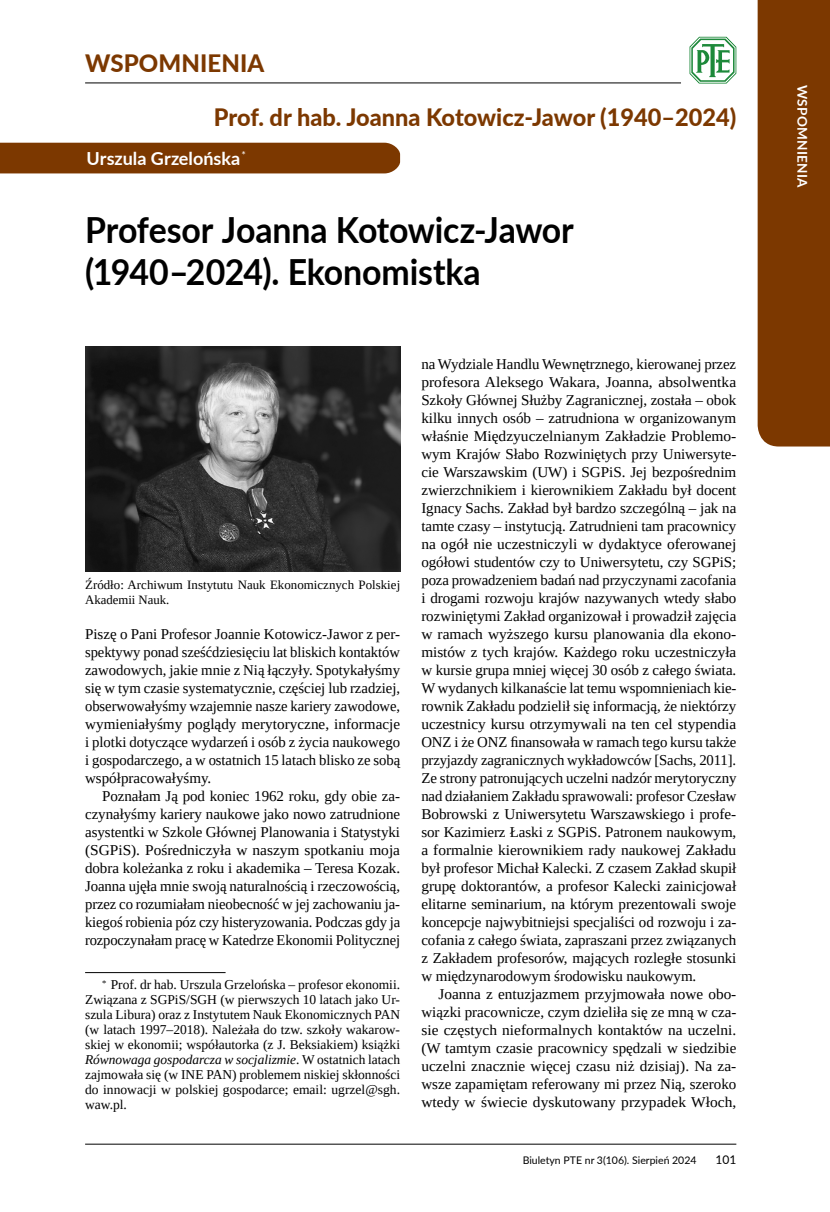
<style>
.page{position:relative;width:830px;height:1212px;background:#fff}
.page>*{position:absolute;margin:0;border:0;box-sizing:border-box;transform-origin:0 0}
.t1{font:700 36px/42px "Lato";letter-spacing:-.01em;color:#000;scale:.94 1}
.t2{font:800 24px "Lato";color:#7c3800}
.t3{font:700 18px "Lato";color:#fff}
.t4{font:15px/18px "Liberation Serif";letter-spacing:-.005em;color:#000;text-align:justify}
.t5{font:13.5px/15px "Liberation Serif";color:#000;text-align:justify}
.t6{font:700 13.5px "Lato";letter-spacing:.02em;color:#fff}
.t7{font:12.75px/15px "Liberation Serif";color:#000}
.t8{font:12px "Lato";color:#000}
.t9{font:10.5px "Lato";color:#000}
.s1{font-style:italic}
</style>
<div class="page">
<hr style="left:85px;top:1144px;width:651px;height:1px;background:#000">
<hr style="left:85px;top:83px;width:595px;height:1px;background:#000">
<svg style="left:689px;top:37px;width:47px;height:47px"></svg>
<svg style="left:757px;top:0;width:72px;height:446px;background:#854612"></svg>
<div style="left:0;top:143px;width:400px;height:30px;background:#7c3800"></div>
<img style="left:85px;top:347px;width:315px;height:225px">
<hr style="left:85px;top:972px;width:140px;height:1px;background:#000">
<h2 class="t2" style="left:85px;top:46px;width:181px">WSPOMNIENIA</h2>
<h2 class="t2" style="left:214px;top:100px;width:523px">Prof. dr hab. Joanna Kotowicz-Jawor (1940–2024)</h2>
<p class="t3" style="left:87px;top:145px;width:161px">Urszula Grzelońska <sup>*</sup></p>
<h1 class="t1" style="left:85px;top:207px;width:521px">Profesor Joanna Kotowicz‑Jawor (1940–2024). Ekonomistka</h1>
<p class="t7" style="left:85px;top:577px;width:316px">Źródło: Archiwum Instytutu Nauk Ekonomicznych Polskiej<br>Akademii Nauk.</p>
<p class="t4" style="left:85px;top:625px;width:316px">Piszę o Pani Profesor Joannie Kotowicz‑Jawor z per‑ spektywy ponad sześćdziesięciu lat bliskich kontaktów zawodowych, jakie mnie z Nią łączyły. Spotykałyśmy się w tym czasie systematycznie, częściej lub rzadziej, obserwowałyśmy wzajemnie nasze kariery zawodowe, wymieniałyśmy poglądy merytoryczne, informacje i plotki dotyczące wydarzeń i osób z życia naukowego i gospodarczego, a w ostatnich 15 latach blisko ze sobą współpracowałyśmy.</p>
<p class="t4" style="left:85px;top:787px;width:316px;text-indent:17px">Poznałam Ją pod koniec 1962 roku, gdy obie za‑ czynałyśmy kariery naukowe jako nowo zatrudnione asystentki w Szkole Głównej Planowania i Statystyki (SGPiS). Pośredniczyła w naszym spotkaniu moja dobra koleżanka z roku i akademika – Teresa Kozak.<br>Joanna ujęła mnie swoją naturalnością i rzeczowością, przez co rozumiałam nieobecność w jej zachowaniu ja‑ kiegoś robienia póz czy histeryzowania. Podczas gdy ja rozpoczynałam pracę w Katedrze Ekonomii Politycznej</p>
<p class="t5" style="left:85px;top:977px;width:316px;text-indent:17px"><sup>*</sup> Prof. dr hab. Urszula Grzelońska – profesor ekonomii.<br>Związana z -SGPiS/SGH (w pierwszych 10 latach jako Ur‑ szula Libura) oraz z Instytutem Nauk Ekonomicznych PAN (w latach 1997–2018). Należała do tzw. szkoły wakarow‑ skiej w ekonomii; współautorka (z J. Beksiakiem) książki <span class="s1">Równowaga gospodarcza w socjalizmie</span>. W ostatnich latach zajmowała się (w INE PAN) problemem niskiej skłonności do innowacji w polskiej gospodarce; email: ugrzel@sgh. waw.pl.</p>
<p class="t4" style="left:421px;top:354px;width:316px">na Wydziale Handlu Wewnętrznego, kierowanej przez profesora Aleksego Wakara, Joanna, absolwentka Szkoły Głównej Służby Zagranicznej, została – obok kilku innych osób – zatrudniona w organizowanym właśnie Międzyuczelnianym Zakładzie Problemo‑ wym Krajów Słabo Rozwiniętych przy Uniwersyte‑ cie Warszawskim (UW) i -SGPiS. Jej bezpośrednim zwierzchnikiem i kierownikiem Zakładu był docent Ignacy Sachs. Zakład był bardzo szczególną – jak na tamte czasy – instytucją. Zatrudnieni tam pracownicy na ogół nie uczestniczyli w dydaktyce oferowanej ogółowi studentów czy to Uniwersytetu, czy SGPiS; poza prowadzeniem badań nad przyczynami zacofania i drogami rozwoju krajów nazywanych wtedy słabo rozwiniętymi Zakład organizował i prowadził zajęcia w ramach wyższego kursu planowania dla ekono‑ mistów z tych krajów. Każdego roku uczestniczyła w kursie grupa mniej więcej 30 osób z całego świata.<br>W wydanych kilkanaście lat temu wspomnieniach kie‑ rownik Zakładu podzielił się informacją, że niektórzy uczestnicy kursu otrzymywali na ten cel stypendia ONZ i że ONZ finansowała w ramach tego kursu także przyjazdy zagranicznych wykładowców [Sachs, 2011].<br>Ze strony patronujących uczelni nadzór merytoryczny nad działaniem Zakładu sprawowali: profesor Czesław Bobrowski z Uniwersytetu Warszawskiego i profe‑ sor Kazimierz Łaski z -SGPiS. Patronem naukowym, a formalnie kierownikiem rady naukowej Zakładu był profesor Michał Kalecki. Z czasem Zakład skupił grupę doktorantów, a profesor Kalecki zainicjował elitarne seminarium, na którym prezentowali swoje koncepcje najwybitniejsi specjaliści od rozwoju i za‑ cofania z całego świata, zapraszani przez związanych z Zakładem profesorów, mających rozległe stosunki w międzynarodowym środowisku naukowym.</p>
<p class="t4" style="left:421px;top:985px;width:316px;text-indent:17px">Joanna z entuzjazmem przyjmowała nowe obo‑ wiązki pracownicze, czym dzieliła się ze mną w cza‑ sie częstych nieformalnych kontaktów na uczelni. (W tamtym czasie pracownicy spędzali w siedzibie uczelni znacznie więcej czasu niż dzisiaj). Na za‑ wsze zapamiętam referowany mi przez Nią, szeroko wtedy w świecie dyskutowany przypadek Włoch,</p>
<p class="t9" style="left:522px;top:1152px;width:175px">Biuletyn PTE nr 3(106). Sierpień 2024</p>
<p class="t8" style="left:715px;top:1151px;width:22px">101</p>
<p class="t6" style="left:812px;top:85px;width:104px;rotate:90deg">Wspomnienia</p>
</div>
